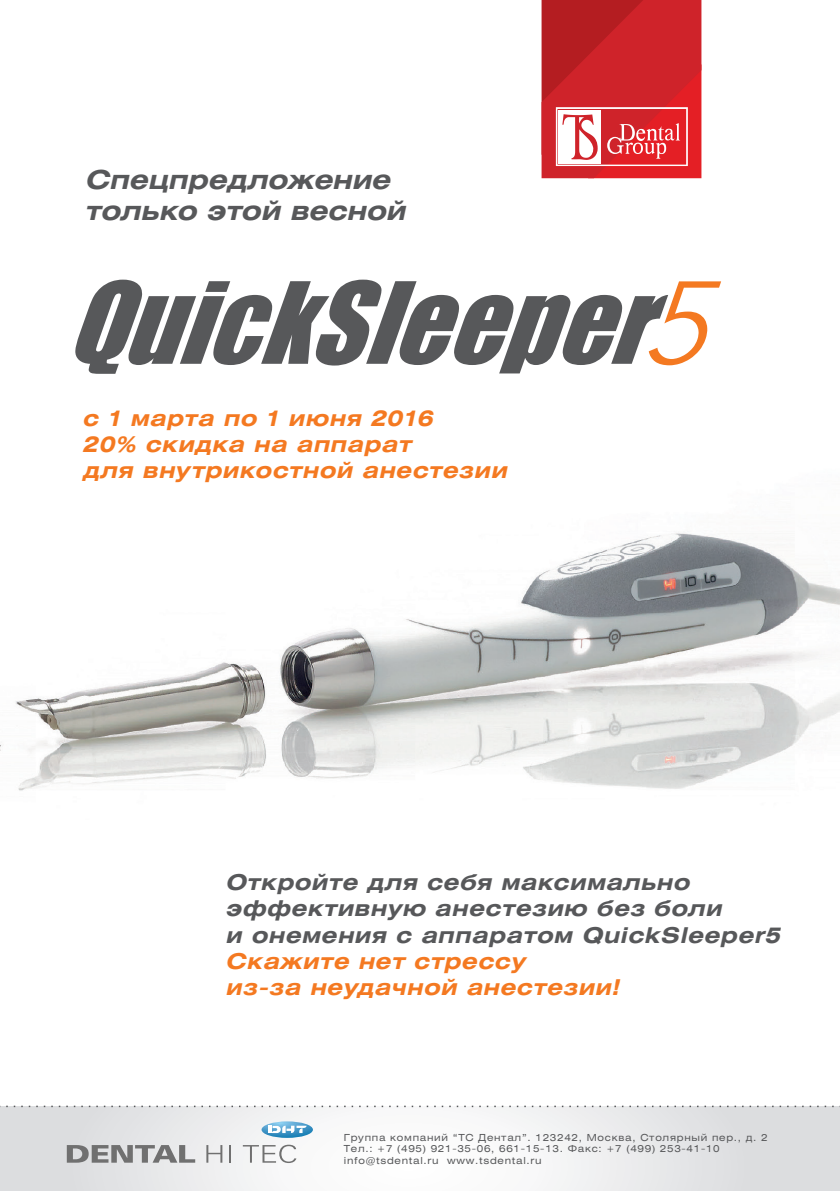
<style>
.page{position:relative;width:840px;height:1191px;background:#fff}
.page>*{position:absolute;margin:0;border:0;box-sizing:border-box;transform-origin:0 0}
.t1{font:italic 700 26px/31.4px "Helios Ext C";color:#57585a}
.t2{font:italic 700 21.8px/26px "Helios Ext C";letter-spacing:.03em;color:#f47921}
.t3{font:italic 700 21.8px/26px "Helios Ext C";letter-spacing:.03em;color:#57585a}
.t4{font:9.6px/11.6px "Helios Ext C";letter-spacing:.075em;color:#57585a}
</style>
<div class="page">
<img style="left:0;top:533px;width:839px;height:258px">
<svg style="left:541px;top:0;width:160px;height:178px;background:#d2383e"></svg>
<svg style="left:75px;top:280px;width:645px;height:94px"></svg>
<svg style="left:0;top:1107px;width:839px;height:84px"></svg>
<svg style="left:0;top:1105px;width:839px;height:2px"></svg>
<svg style="left:261px;top:1121px;width:52px;height:16px"></svg>
<svg style="left:67px;top:1145px;width:128px;height:17px;background:#a3a3a4"></svg>
<svg style="left:206px;top:1145px;width:16px;height:17px"></svg>
<svg style="left:228px;top:1145px;width:2px;height:17px"></svg>
<svg style="left:243px;top:1144px;width:53px;height:19px"></svg>
<h1 class="t1" style="left:86px;top:164px;width:322px">Спецпредложение только этой весной</h1>
<h2 class="t2" style="left:83px;top:405px;width:425px">с 1 марта по 1 июня 2016<br>20% скидка на аппарат<br>для внутрикостной анестезии</h2>
<h2 class="t3" style="left:226px;top:869px;width:556px">Откройте для себя максимально эффективную анестезию без боли<br>и онемения с аппаратом QuickSleeper5</h2>
<h2 class="t2" style="left:226px;top:947px;width:395px">Скажите нет стрессу<br>из-за неудачной анестезии!</h2>
<p class="t4" style="left:343px;top:1131px;width:425px">Группа компаний “ТС Дентал”. 123242, Москва, Столярный пер., д. 2<br>Тел.: +7 (495) 921-35-06, 661-15-13. Факс: +7 (499) 253-41-10 info@tsdental.ru www.tsdental.ru</p>
</div>
